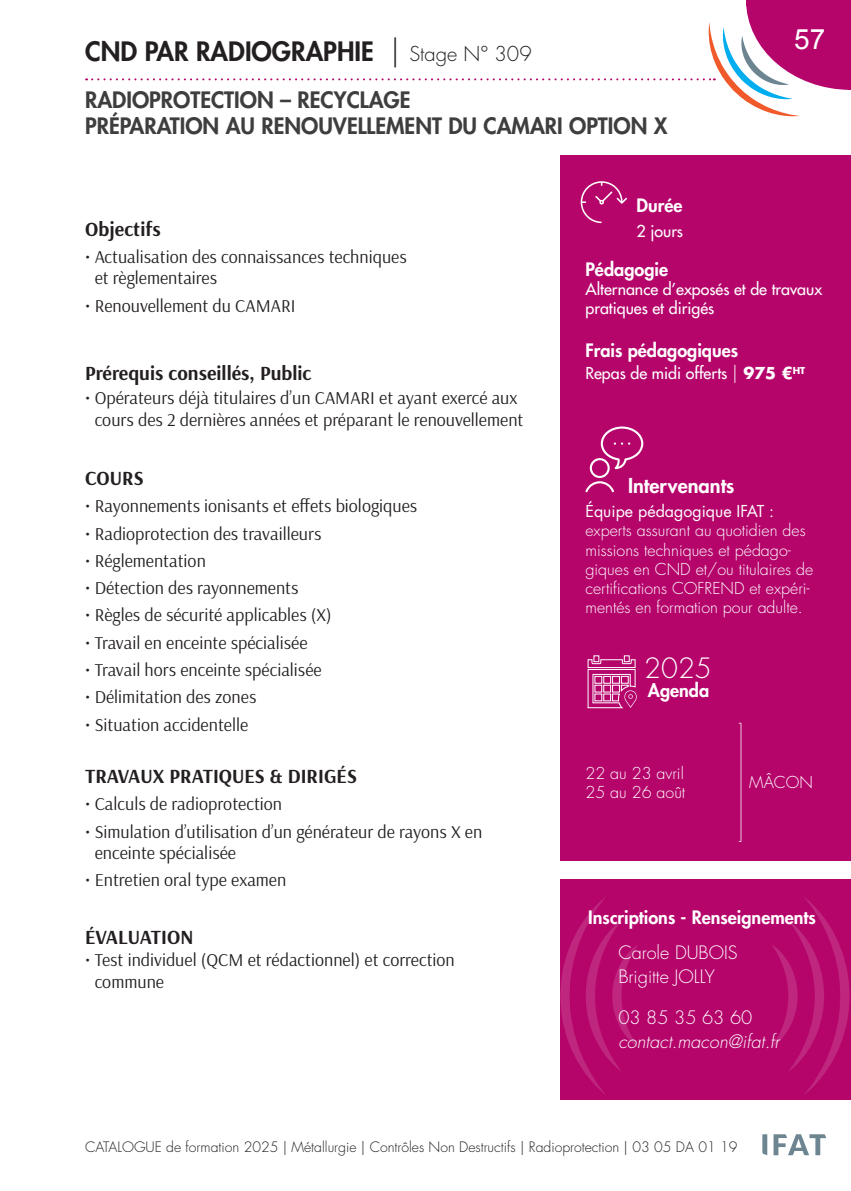
<style>
.page{position:relative;width:851px;height:1191px;background:#fff}
.page>*{position:absolute;margin:0;border:0;box-sizing:border-box;transform-origin:0 0}
.t1{font:28px "Arial";color:#fff}
.t2{font:300 27.2px "Futura Std";color:#fff}
.t3{font:800 26px "Futura Std";color:#231f20}
.t4{font:800 22px/26.4px "Futura Std";color:#3e3e3f}
.t5{font:700 20px "Arsenal";color:#231f20}
.t6{font:800 20px "Futura Std";color:#fff}
.t7{font:18px/21.6px "Arsenal";color:#231f20}
.t8{font:800 18px "Futura Std";color:#fff}
.t9{font:300 18px/24px "Futura Std";color:#fff}
.t10{font:italic 300 18px "Futura Std";color:#fff}
.t11{font:300 16px/19.2px "Futura Std";color:#fff}
.t12{font:500 16px/19.2px "Futura Std";color:#fff}
.t13{font:16px "Futura Std";color:#fff}
.t14{font:300 14px "Futura Std";color:#231f20}
.s1{font-weight:300;font-size:30px}
.s2{font-weight:300;font-size:20px}
.s3{font-weight:300;font-size:18px}
.s4{font-weight:700}
</style>
<div class="page">
<svg style="left:762px;top:1134px;width:5px;height:21px"></svg>
<svg style="left:773px;top:1134px;width:53px;height:21px"></svg>
<svg style="left:86px;top:6px;width:762px;height:110px"></svg>
<div style="left:560px;top:155px;width:290px;height:706px;background:#b5056b"></div>
<div style="left:560px;top:879px;width:290px;height:220px;background:#b5056b"></div>
<svg style="left:772px;top:897px;width:77px;height:198px"></svg>
<svg style="left:560px;top:898px;width:78px;height:196px"></svg>
<div style="left:746px;top:0;width:104px;height:6px;background:#b5056b"></div>
<hr style="left:848px;top:0;width:2px;height:90px;background:#b5056b">
<svg style="left:585px;top:426px;width:58px;height:66px"></svg>
<svg style="left:587px;top:655px;width:49px;height:53px"></svg>
<svg style="left:580px;top:181px;width:47px;height:42px"></svg>
<svg style="left:738px;top:723px;width:3px;height:119px"></svg>
<h3 class="t3" style="left:85px;top:34px;width:448px">CND PAR RADIOGRAPHIE <span class="s1">|</span> <span class="s2">Stage N° 309</span></h3>
<p class="t4" style="left:85px;top:87px;width:583px">RADIOPROTECTION – RECYCLAGE<br>PRÉPARATION AU RENOUVELLEMENT DU CAMARI OPTION X</p>
<h1 class="t1" style="left:794px;top:21px;width:33px">57</h1>
<p class="t5" style="left:85px;top:215px;width:77px">Objectifs</p>
<p class="t7" style="left:95px;top:245px;width:313px;text-indent:-10px">• Actualisation des connaissances techniques et règlementaires</p>
<p class="t7" style="left:85px;top:294px;width:212px">• Renouvellement du CAMARI</p>
<p class="t5" style="left:85px;top:359px;width:228px">Prérequis conseillés, Public</p>
<p class="t7" style="left:85px;top:387px;width:440px;text-align:center">• Opérateurs déjà titulaires d’un CAMARI et ayant exercé aux cours des 2 dernières années et préparant le renouvellement</p>
<p class="t5" style="left:85px;top:464px;width:60px">COURS</p>
<p class="t7" style="left:85px;top:495px;width:333px">• Rayonnements ionisants et effets biologiques</p>
<p class="t7" style="left:85px;top:522px;width:238px">• Radioprotection des travailleurs</p>
<p class="t7" style="left:85px;top:549px;width:122px">• Réglementation</p>
<p class="t7" style="left:85px;top:577px;width:215px">• Détection des rayonnements</p>
<p class="t7" style="left:85px;top:604px;width:248px">• Règles de sécurité applicables (X)</p>
<p class="t7" style="left:85px;top:631px;width:224px">• Travail en enceinte spécialisée</p>
<p class="t7" style="left:85px;top:658px;width:238px">• Travail hors enceinte spécialisée</p>
<p class="t7" style="left:85px;top:686px;width:173px">• Délimitation des zones</p>
<p class="t7" style="left:85px;top:713px;width:165px">• Situation accidentelle</p>
<p class="t5" style="left:85px;top:762px;width:273px">TRAVAUX PRATIQUES &amp; DIRIGÉS</p>
<p class="t7" style="left:85px;top:793px;width:198px">• Calculs de radioprotection</p>
<p class="t7" style="left:95px;top:820px;width:389px;text-indent:-10px">• Simulation d’utilisation d’un générateur de rayons X en enceinte spécialisée</p>
<p class="t7" style="left:85px;top:869px;width:203px">• Entretien oral type examen</p>
<p class="t5" style="left:85px;top:923px;width:110px">ÉVALUATION</p>
<p class="t7" style="left:95px;top:948px;width:361px;text-indent:-10px">• Test individuel (QCM et rédactionnel) et correction commune</p>
<p class="t8" style="left:636px;top:194px;width:47px">Durée</p>
<p class="t12" style="left:636px;top:222px;width:48px">2 jours</p>
<p class="t8" style="left:585px;top:258px;width:84px">Pédagogie</p>
<p class="t12" style="left:585px;top:279px;width:238px">Alternance d’exposés et de travaux pratiques et dirigés</p>
<p class="t8" style="left:585px;top:339px;width:154px">Frais pédagogiques</p>
<p class="t12" style="left:585px;top:363px;width:221px">Repas de midi offerts <span class="s3">|</span> <span class="s4">975 €</span><sup>HT</sup></p>
<p class="t6" style="left:628px;top:472px;width:108px">Intervenants</p>
<p class="t13" style="left:585px;top:501px;width:190px">Équipe pédagogique IFAT :</p>
<p class="t11" style="left:585px;top:521px;width:229px">experts assurant au quotidien des missions techniques et pédago&shy;giques en CND et/ou titulaires de certifications COFREND et expéri&shy;mentés en formation pour adulte.</p>
<h2 class="t2" style="left:644px;top:651px;width:69px">2025</h2>
<p class="t8" style="left:647px;top:678px;width:63px">Agenda</p>
<p class="t11" style="left:585px;top:764px;width:101px">22 au 23 avril<br>25 au 26 août</p>
<p class="t11" style="left:749px;top:773px;width:65px">MÂCON</p>
<p class="t8" style="left:588px;top:905px;width:229px">Inscriptions - Renseignements</p>
<p class="t9" style="left:618px;top:941px;width:121px">Carole DUBOIS<br>Brigitte JOLLY</p>
<p class="t9" style="left:618px;top:1006px;width:135px">03 85 35 63 60</p>
<p class="t10" style="left:618px;top:1030px;width:163px">contact.macon@ifat.fr</p>
<p class="t14" style="left:85px;top:1137px;width:653px">CATALOGUE de formation 2025 | Métallurgie | Contrôles Non Destructifs | Radioprotection | 03 05 DA 01 19</p>
</div>
